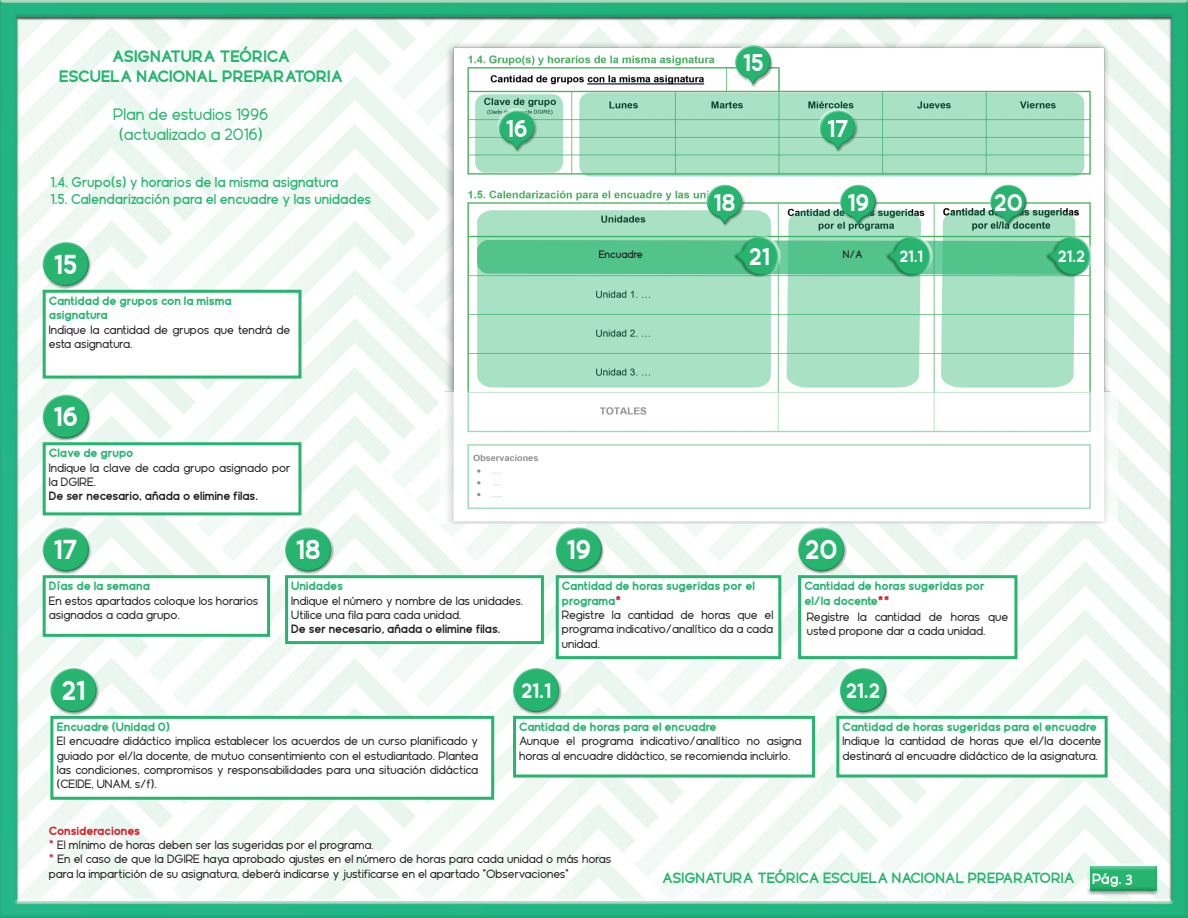
<style>
.page{position:relative;width:1188px;height:918px;background:#fff}
.page>*{position:absolute;margin:0;border:0;box-sizing:border-box;transform-origin:0 0}
.t1{font:900 27.3px "Geomatrix";color:#fff}
.t2{font:900 24.15px "Geomatrix";color:#fff}
.t3{font:900 21px "Geomatrix";color:#fff}
.t4{font:900 16.5px/19.8px "Geomatrix";color:#26b46f;text-align:center}
.t5{font:16.5px/19.8px "Geomatrix";color:#26b46f;text-align:center}
.t6{font:900 16.5px "Geomatrix";color:#fff}
.t7{font:700 14.85px "Geomatrix";color:#26b46f}
.t8{font:700 14.85px "Geomatrix";color:#fff}
.t9{font:500 13.95px/16.8px "Geomatrix";color:#26b46f}
.t10{font:12px/14.4px "Geomatrix";color:#231f20}
.t11{font:900 12px/14.4px "Geomatrix";color:#26b46f}
.t12{font:700 12px "Geomatrix";letter-spacing:-.01em;color:#231f20}
.t13{font:500 10.5px "Geomatrix";color:#231f20}
.s1{font-weight:900;color:#26b46f}
.s2{font-weight:900;color:#d1232a}
.s3{color:#d1232a}
</style>
<div class="page">
<img style="left:0;top:0;width:1188px;height:918px">
<div style="left:1086px;top:863px;width:74px;height:8px;background:#fff;opacity:.55"></div>
<div style="left:1086px;top:870px;width:74px;height:26px;background:#231f20;opacity:.34"></div>
<svg style="left:41px;top:288px;width:262px;height:92px"></svg>
<svg style="left:41px;top:441px;width:262px;height:76px"></svg>
<svg style="left:41px;top:574px;width:231px;height:64px"></svg>
<svg style="left:284px;top:574px;width:261px;height:72px"></svg>
<svg style="left:554px;top:574px;width:229px;height:87px"></svg>
<svg style="left:797px;top:574px;width:222px;height:87px"></svg>
<div style="left:41px;top:240px;width:48px;height:33px;background:#fff;opacity:.75"></div>
<div style="left:42px;top:249px;width:49px;height:39px;background:#231f20;opacity:.34"></div>
<div style="left:41px;top:392px;width:48px;height:34px;background:#fff;opacity:.75"></div>
<div style="left:42px;top:402px;width:49px;height:39px;background:#231f20;opacity:.34"></div>
<div style="left:41px;top:525px;width:48px;height:34px;background:#fff;opacity:.75"></div>
<div style="left:42px;top:534px;width:49px;height:40px;background:#231f20;opacity:.34"></div>
<div style="left:283px;top:525px;width:49px;height:34px;background:#fff;opacity:.75"></div>
<div style="left:285px;top:534px;width:49px;height:40px;background:#231f20;opacity:.34"></div>
<div style="left:554px;top:525px;width:48px;height:34px;background:#fff;opacity:.75"></div>
<div style="left:555px;top:534px;width:49px;height:40px;background:#231f20;opacity:.34"></div>
<div style="left:796px;top:525px;width:49px;height:34px;background:#fff;opacity:.75"></div>
<div style="left:798px;top:534px;width:49px;height:40px;background:#231f20;opacity:.34"></div>
<img style="left:440px;top:34px;width:677px;height:490px">
<svg style="left:475px;top:94px;width:88px;height:79px;background:#9fd8bc"></svg>
<svg style="left:579px;top:93px;width:505px;height:84px;background:#a2dcbe"></svg>
<div style="left:497px;top:108px;width:38px;height:27px;background:#fff;opacity:.75"></div>
<div style="left:498px;top:116px;width:39px;height:36px;background:#231f20;opacity:.34"></div>
<div style="left:818px;top:108px;width:38px;height:27px;background:#fff;opacity:.75"></div>
<div style="left:819px;top:116px;width:39px;height:36px;background:#231f20;opacity:.34"></div>
<div style="left:705px;top:183px;width:38px;height:27px;background:#fff"></div>
<div style="left:838px;top:183px;width:39px;height:27px;background:#fff"></div>
<div style="left:988px;top:183px;width:39px;height:27px;background:#fff"></div>
<svg style="left:477px;top:185px;width:615px;height:203px"></svg>
<div style="left:1064px;top:235px;width:29px;height:41px;background:#fff;opacity:.75"></div>
<div style="left:1046px;top:236px;width:39px;height:42px;background:#231f20;opacity:.34"></div>
<div style="left:733px;top:43px;width:38px;height:27px;background:#fff;opacity:.75"></div>
<div style="left:734px;top:51px;width:39px;height:36px;background:#231f20;opacity:.34"></div>
<svg style="left:49px;top:714px;width:447px;height:87px"></svg>
<svg style="left:512px;top:714px;width:305px;height:65px"></svg>
<svg style="left:835px;top:714px;width:274px;height:65px"></svg>
<div style="left:48px;top:666px;width:49px;height:33px;background:#fff;opacity:.75"></div>
<div style="left:50px;top:675px;width:49px;height:40px;background:#231f20;opacity:.34"></div>
<div style="left:511px;top:666px;width:49px;height:33px;background:#fff;opacity:.75"></div>
<div style="left:513px;top:675px;width:49px;height:40px;background:#231f20;opacity:.34"></div>
<div style="left:838px;top:666px;width:48px;height:33px;background:#fff;opacity:.75"></div>
<div style="left:839px;top:675px;width:50px;height:40px;background:#231f20;opacity:.34"></div>
<h3 class="t4" style="left:59px;top:47px;width:285px">ASIGNATURA TEÓRICA<br>ESCUELA NACIONAL PREPARATORIA</h3>
<h3 class="t5" style="left:113px;top:105px;width:157px">Plan de estudios 1996 (actualizado a 2016)</h3>
<p class="t9" style="left:50px;top:174px;width:322px">1.4. Grupo(s) y horarios de la misma asignatura<br>1.5. Calendarización para el encuadre y las unidades</p>
<h1 class="t1" style="left:54px;top:248px;width:25px">15</h1>
<p class="t11" style="left:49px;top:293px;width:184px">Cantidad de grupos con la misma asignatura</p>
<p class="t10" style="left:49px;top:322px;width:243px">Indique la cantidad de grupos que tendrá de esta asignatura.</p>
<h1 class="t1" style="left:53px;top:401px;width:26px">16</h1>
<p class="t11" style="left:49px;top:446px;width:86px">Clave de grupo</p>
<p class="t10" style="left:49px;top:461px;width:243px">Indique la clave de cada grupo asignado por la DGIRE.</p>
<p class="t12" style="left:49px;top:489px;width:211px">De ser necesario, añada o elimine filas.</p>
<h2 class="t2" style="left:743px;top:49px;width:23px">15</h2>
<h2 class="t2" style="left:506px;top:114px;width:23px">16</h2>
<h2 class="t2" style="left:827px;top:114px;width:23px">17</h2>
<h2 class="t2" style="left:714px;top:188px;width:24px">18</h2>
<h2 class="t2" style="left:847px;top:188px;width:23px">19</h2>
<h2 class="t2" style="left:994px;top:188px;width:31px">20</h2>
<h2 class="t2" style="left:749px;top:242px;width:23px">21</h2>
<h3 class="t6" style="left:899px;top:247px;width:25px">21.1</h3>
<h3 class="t6" style="left:1058px;top:247px;width:29px">21.2</h3>
<p class="t13" style="left:599px;top:248px;width:46px">Encuadre</p>
<p class="t13" style="left:843px;top:248px;width:21px">N/A</p>
<h1 class="t1" style="left:54px;top:533px;width:26px">17</h1>
<h1 class="t1" style="left:296px;top:533px;width:27px">18</h1>
<h1 class="t1" style="left:567px;top:533px;width:26px">19</h1>
<h1 class="t1" style="left:805px;top:533px;width:34px">20</h1>
<p class="t11" style="left:49px;top:579px;width:103px">Días de la semana</p>
<p class="t10" style="left:49px;top:593px;width:211px">En estos apartados coloque los horarios asignados a cada grupo.</p>
<p class="t11" style="left:291px;top:579px;width:53px">Unidades</p>
<p class="t10" style="left:291px;top:593px;width:233px">Indique el número y nombre de las unidades.<br>Utilice una fila para cada unidad.</p>
<p class="t12" style="left:291px;top:622px;width:211px">De ser necesario, añada o elimine filas.</p>
<p class="t10" style="left:562px;top:579px;width:213px"><span class="s1">Cantidad de horas sugeridas por el programa</span><span class="s2">*<br></span>Registre la cantidad de horas que el programa indicativo/analítico da a cada unidad.</p>
<p class="t11" style="left:804px;top:579px;width:182px">Cantidad de horas sugeridas por el/la docente<span class="s3">**</span></p>
<p class="t10" style="left:807px;top:610px;width:203px">Registre la cantidad de horas que usted propone dar a cada unidad.</p>
<h1 class="t1" style="left:62px;top:674px;width:25px">21</h1>
<h3 class="t3" style="left:521px;top:678px;width:32px">21.1</h3>
<h3 class="t3" style="left:846px;top:678px;width:36px">21.2</h3>
<p class="t11" style="left:57px;top:719px;width:115px">Encuadre (Unidad 0)</p>
<p class="t10" style="left:57px;top:734px;width:423px;text-align:justify">El encuadre didáctico implica establecer los acuerdos de un curso planificado y guiado por el/la docente, de mutuo consentimiento con el estudiantado. Plantea las condiciones, compromisos y responsabilidades para una situación didáctica (CEIDE, UNAM, s/f).</p>
<p class="t11" style="left:519px;top:719px;width:199px">Cantidad de horas para el encuadre</p>
<p class="t10" style="left:519px;top:734px;width:284px">Aunque el programa indicativo/analítico no asigna horas al encuadre didáctico, se recomienda incluirlo.</p>
<p class="t11" style="left:843px;top:719px;width:256px">Cantidad de horas sugeridas para el encuadre</p>
<p class="t10" style="left:843px;top:734px;width:260px">Indique la cantidad de horas que el/la docente destinará al encuadre didáctico de la asignatura.</p>
<p class="t10" style="left:49px;top:823px;width:564px"><span class="s2">Consideraciones<br></span><span class="s3">*</span> El mínimo de horas deben ser las sugeridas por el programa.<br><span class="s3">*</span> En el caso de que la DGIRE haya aprobado ajustes en el número de horas para cada unidad o más horas para la impartición de su asignatura, deberá indicarse y justificarse en el apartado “Observaciones”</p>
<p class="t7" style="left:662px;top:870px;width:414px">ASIGNATURA TEÓRICA ESCUELA NACIONAL PREPARATORIA</p>
<p class="t8" style="left:1092px;top:870px;width:42px">Pág. 3</p>
</div>
